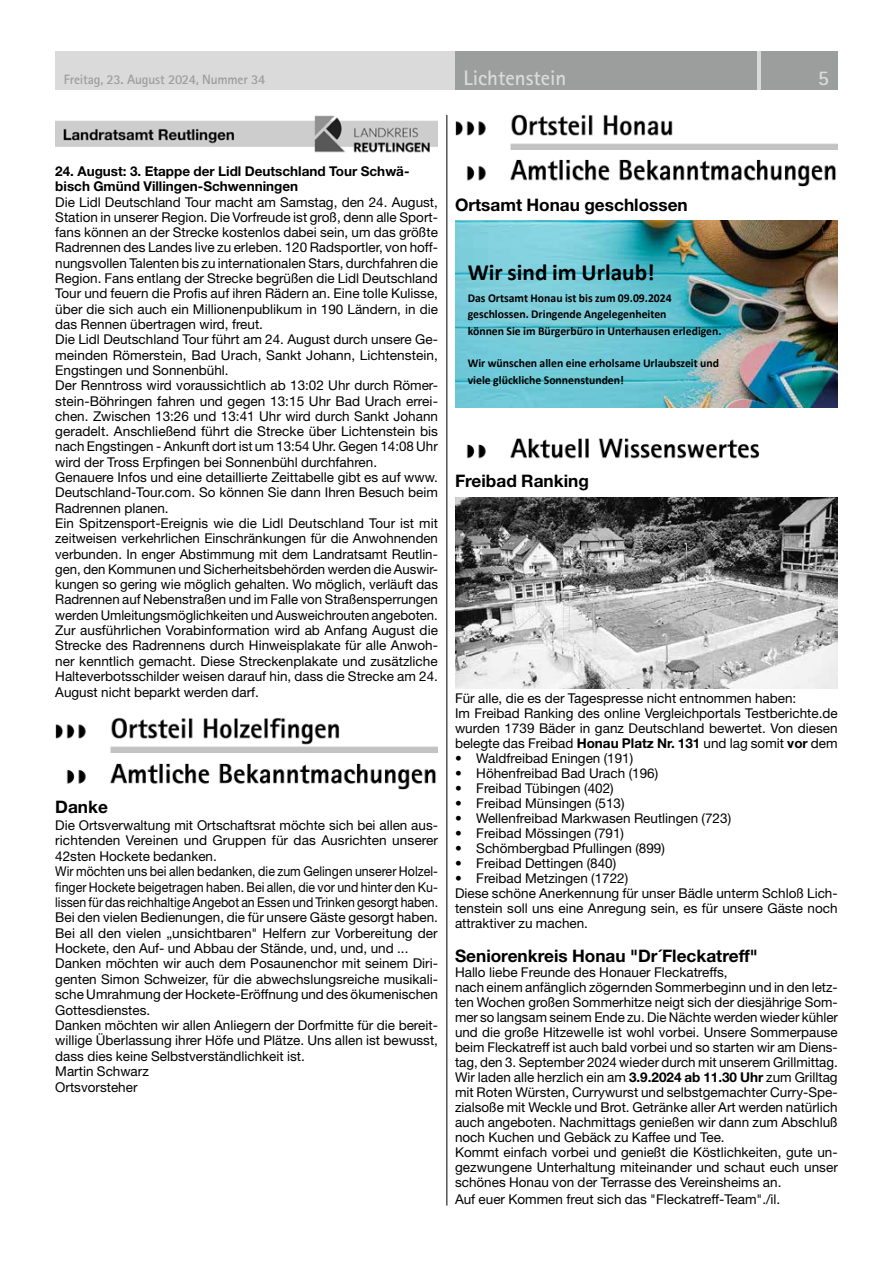
<style>
.page{position:relative;width:893px;height:1263px;background:#fff}
.page>*{position:absolute;margin:0;border:0;box-sizing:border-box;transform-origin:0 0}
.t1{font:700 23.25px "Calibri";color:#000}
.t2{font:700 21px "Rotis Sans Serif Std";color:#dadada}
.t3{font:700 17.25px "Helvetica Neue LT Std";color:#000}
.t4{font:13.5px/15.3px "Helvetica Neue LT Std";color:#000}
.t5{font:700 13.5px/15.3px "Helvetica Neue LT Std";color:#000}
.t6{font:700 13.5px "Rotis Sans Serif Std";letter-spacing:-.015em;color:#9c9d9d}
.t7{font:700 12px/15.8px "Calibri";color:#000}
.s1{font-weight:700}
</style>
<div class="page">
<div style="left:55px;top:51px;width:783px;height:38px;background:#dadada"></div>
<div style="left:761px;top:51px;width:77px;height:38px;background:#9c9d9d"></div>
<div style="left:455px;top:51px;width:302px;height:38px;background:#9c9d9d"></div>
<hr style="left:446px;top:115px;width:1px;height:1090px;background:#000">
<img style="left:55px;top:115px;width:383px;height:38px">
<img style="left:55px;top:718px;width:383px;height:35px">
<img style="left:66px;top:763px;width:370px;height:26px">
<img style="left:455px;top:115px;width:383px;height:34px">
<img style="left:466px;top:160px;width:370px;height:26px">
<img style="left:455px;top:220px;width:383px;height:187px">
<img style="left:466px;top:438px;width:294px;height:21px">
<img style="left:455px;top:497px;width:383px;height:191px">
<p class="t6" style="left:64px;top:71px;width:203px">Freitag, 23. August 2024, Nummer 34</p>
<h2 class="t2" style="left:463px;top:65px;width:105px">Lichtenstein</h2>
<h2 class="t2" style="left:818px;top:65px;width:13px">5</h2>
<p class="t5" style="left:55px;top:163px;width:356px">24. August: 3. Etappe der Lidl Deutschland Tour Schwä&shy;bisch Gmünd Villingen-Schwenningen</p>
<p class="t4" style="left:55px;top:194px;width:384px">Die Lidl Deutschland Tour macht am Samstag, den 24. August, Station in unserer Region. Die Vorfreude ist groß, denn alle Sport&shy;fans können an der Strecke kostenlos dabei sein, um das größte Radrennen des Landes live zu erleben. 120 Radsportler, von hoff&shy;nungsvollen Talenten bis zu internationalen Stars, durchfahren die Region. Fans entlang der Strecke begrüßen die Lidl Deutschland Tour und feuern die Profis auf ihren Rädern an. Eine tolle Kulisse, über die sich auch ein Millionenpublikum in 190 Ländern, in die das Rennen übertragen wird, freut.<br>Die Lidl Deutschland Tour führt am 24. August durch unsere Ge&shy;meinden Römerstein, Bad Urach, Sankt Johann, Lichtenstein, Engstingen und Sonnenbühl.<br>Der Renntross wird voraussichtlich ab 13:02 Uhr durch Römer&shy;stein-Böhringen fahren und gegen 13:15 Uhr Bad Urach errei&shy;chen. Zwischen 13:26 und 13:41 Uhr wird durch Sankt Johann geradelt. Anschließend führt die Strecke über Lichtenstein bis nach Engstingen - Ankunft dort ist um 13:54 Uhr. Gegen 14:08 Uhr wird der Tross Erpfingen bei Sonnenbühl durchfahren.<br>Genauere Infos und eine detaillierte Zeittabelle gibt es auf www.<br>Deutschland-Tour.com. So können Sie dann Ihren Besuch beim Radrennen planen.<br>Ein Spitzensport-Ereignis wie die Lidl Deutschland Tour ist mit zeitweisen verkehrlichen Einschränkungen für die Anwohnenden verbunden. In enger Abstimmung mit dem Landratsamt Reutlin&shy;gen, den Kommunen und Sicherheitsbehörden werden die Auswir&shy;kungen so gering wie möglich gehalten. Wo möglich, verläuft das Radrennen auf Nebenstraßen und im Falle von Straßensperrungen werden Umleitungsmöglichkeiten und Ausweichrouten angeboten.<br>Zur ausführlichen Vorabinformation wird ab Anfang August die Strecke des Radrennens durch Hinweisplakate für alle Anwoh&shy;ner kenntlich gemacht. Diese Streckenplakate und zusätzliche Halteverbotsschilder weisen darauf hin, dass die Strecke am 24.<br>August nicht beparkt werden darf.</p>
<p class="t3" style="left:55px;top:796px;width:54px">Danke</p>
<p class="t4" style="left:55px;top:817px;width:384px">Die Ortsverwaltung mit Ortschaftsrat möchte sich bei allen aus&shy;richtenden Vereinen und Gruppen für das Ausrichten unserer 42sten Hockete bedanken.<br>Wir möchten uns bei allen bedanken, die zum Gelingen unserer Holzel&shy;finger Hockete beigetragen haben. Bei allen, die vor und hinter den Ku&shy;lissen für das reichhaltige Angebot an Essen und Trinken gesorgt haben.<br>Bei den vielen Bedienungen, die für unsere Gäste gesorgt haben.<br>Bei all den vielen „unsichtbaren" Helfern zur Vorbereitung der Hockete, den Auf- und Abbau der Stände, und, und, und ...<br>Danken möchten wir auch dem Posaunenchor mit seinem Diri&shy;genten Simon Schweizer, für die abwechslungsreiche musikali&shy;sche Umrahmung der Hockete-Eröffnung und des ökumenischen Gottesdienstes.<br>Danken möchten wir allen Anliegern der Dorfmitte für die bereit&shy;willige Überlassung ihrer Höfe und Plätze. Uns allen ist bewusst, dass dies keine Selbstverständlichkeit ist.<br>Martin Schwarz<br>Ortsvorsteher</p>
<p class="t3" style="left:455px;top:194px;width:234px">Ortsamt Honau geschlossen</p>
<h1 class="t1" style="left:468px;top:256px;width:188px">Wir sind im Urlaub!</h1>
<p class="t7" style="left:468px;top:290px;width:206px">Das Ortsamt Honau ist bis zum 09.09.2024 geschlossen. Dringende Angelegenheiten</p>
<p class="t7" style="left:468px;top:323px;width:255px">können Sie im Bürgerbüro in Unterhausen erledigen.</p>
<p class="t7" style="left:468px;top:355px;width:253px;line-height:16.2px">Wir wünschen allen eine erholsame Urlaubszeit und viele glückliche Sonnenstunden!</p>
<p class="t3" style="left:455px;top:470px;width:135px">Freibad Ranking</p>
<p class="t4" style="left:455px;top:691px;width:384px">Für alle, die es der Tagespresse nicht entnommen haben:<br>Im Freibad Ranking des online Vergleichportals Testberichte.de wurden 1739 Bäder in ganz Deutschland bewertet. Von diesen belegte das Freibad <span class="s1">Honau Platz Nr. 131</span> und lag somit <span class="s1">vor</span> dem</p>
<p class="t4" style="left:455px;top:750px;width:180px">• Waldfreibad Eningen (191)</p>
<p class="t4" style="left:455px;top:765px;width:205px">• Höhenfreibad Bad Urach (196)</p>
<p class="t4" style="left:455px;top:780px;width:160px">• Freibad Tübingen (402)</p>
<p class="t4" style="left:455px;top:795px;width:171px">• Freibad Münsingen (513)</p>
<p class="t4" style="left:455px;top:810px;width:278px">• Wellenfreibad Markwasen Reutlingen (723)</p>
<p class="t4" style="left:455px;top:825px;width:171px">• Freibad Mössingen (791)</p>
<p class="t4" style="left:455px;top:840px;width:211px">• Schömbergbad Pfullingen (899)</p>
<p class="t4" style="left:455px;top:855px;width:163px">• Freibad Dettingen (840)</p>
<p class="t4" style="left:455px;top:871px;width:384px">• Freibad Metzingen (1722)<br>Diese schöne Anerkennung für unser Bädle unterm Schloß Lich&shy;tenstein soll uns eine Anregung sein, es für unsere Gäste noch attraktiver zu machen.</p>
<p class="t3" style="left:455px;top:945px;width:304px">Seniorenkreis Honau "Dr´Fleckatreff"</p>
<p class="t4" style="left:455px;top:965px;width:384px">Hallo liebe Freunde des Honauer Fleckatreffs,<br>nach einem anfänglich zögernden Sommerbeginn und in den letz&shy;ten Wochen großen Sommerhitze neigt sich der diesjährige Som&shy;mer so langsam seinem Ende zu. Die Nächte werden wieder kühler und die große Hitzewelle ist wohl vorbei. Unsere Sommerpause beim Fleckatreff ist auch bald vorbei und so starten wir am Diens&shy;tag, den 3. September 2024 wieder durch mit unserem Grillmittag.<br>Wir laden alle herzlich ein am <span class="s1">3.9.2024 ab 11.30 Uhr</span> zum Grilltag mit Roten Würsten, Currywurst und selbstgemachter Curry-Spe&shy;zialsoße mit Weckle und Brot. Getränke aller Art werden natürlich auch angeboten. Nachmittags genießen wir dann zum Abschluß noch Kuchen und Gebäck zu Kaffee und Tee.<br>Kommt einfach vorbei und genießt die Köstlichkeiten, gute un&shy;gezwungene Unterhaltung miteinander und schaut euch unser schönes Honau von der Terrasse des Vereinsheims an.</p>
<p class="t4" style="left:455px;top:1191px;width:327px">Auf euer Kommen freut sich das "Fleckatreff-Team"./il.</p>
</div>
